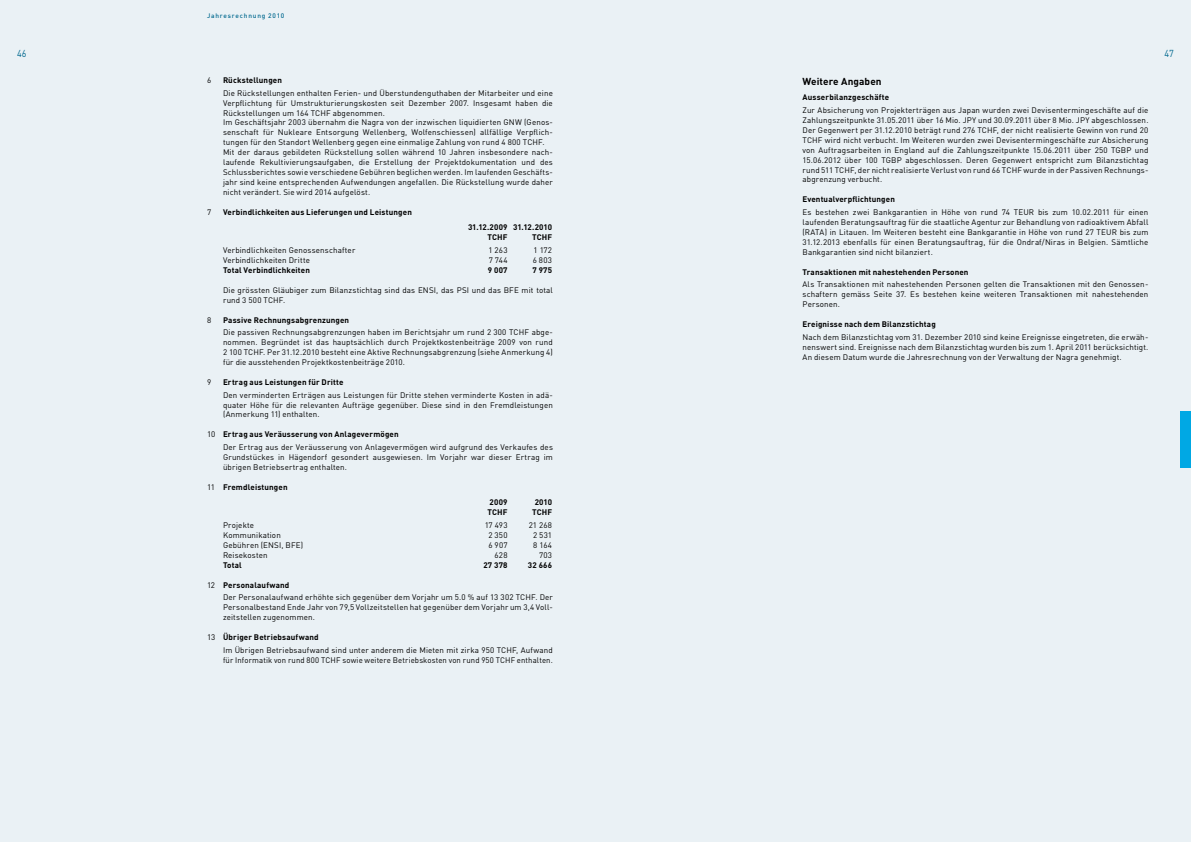
<style>
.page{position:relative;width:1191px;height:842px;background:#eaf1f5}
.page>*{position:absolute;margin:0;border:0;box-sizing:border-box;transform-origin:0 0}
.t1{font:700 10px "FFDIN";letter-spacing:.01em;color:#000}
.t2{font:10px "FFDIN";color:#00688e;scale:.9 1}
.t3{font:8px/9.9px "FFDIN";letter-spacing:.015em;color:#000}
.t4{font:700 8px/9.9px "FFDIN";letter-spacing:.015em;color:#000}
.t5{font:500 6.5px "FFDIN";letter-spacing:.125em;color:#00688e}
.s1{font-weight:700}
.s2{font-weight:400}
</style>
<div class="page">
<div style="left:1179px;top:411px;width:12px;height:57px;background:#00a8e4"></div>
<p class="t5" style="left:207px;top:11px;width:79px">Jahresrechnung 2010</p>
<p class="t2" style="left:17px;top:47px;width:12px">46</p>
<p class="t2" style="left:1164px;top:47px;width:12px">47</p>
<p class="t3" style="left:207px;top:75px;width:6px">6</p>
<p class="t4" style="left:223px;top:75px;width:61px">Rückstellungen</p>
<p class="t3" style="left:223px;top:88px;width:331px">Die Rückstellungen enthalten Ferien- und Überstundenguthaben der Mitarbeiter und eine Verpflichtung für Umstrukturierungskosten seit Dezember 2007. Insgesamt haben die Rückstellungen um 164 TCHF abgenommen.<br>Im Geschäftsjahr 2003 übernahm die Nagra von der inzwischen liquidierten GNW (Genos&shy;senschaft für Nukleare Entsorgung Wellenberg, Wolfenschiessen) allfällige Verpflich&shy;tungen für den Standort Wellenberg gegen eine einmalige Zahlung von rund 4 800 TCHF.<br>Mit der daraus gebildeten Rückstellung sollen während 10 Jahren insbesondere nach&shy;laufende Rekultivierungsaufgaben, die Erstellung der Projektdokumentation und des Schlussberichtes sowie verschiedene Gebühren beglichen werden. Im laufenden Geschäfts&shy;jahr sind keine entsprechenden Aufwendungen angefallen. Die Rückstellung wurde daher nicht verändert. Sie wird 2014 aufgelöst.</p>
<p class="t3" style="left:207px;top:207px;width:6px">7</p>
<p class="t4" style="left:223px;top:207px;width:190px">Verbindlichkeiten aus Lieferungen und Leistungen</p>
<p class="t4" style="left:487px;top:222px;width:66px;text-indent:-19px">31.12.2009 31.12.2010<br>TCHF</p>
<p class="t1" style="left:802px;top:74px;width:81px">Weitere Angaben</p>
<p class="t4" style="left:802px;top:92px;width:88px">Ausserbilanzgeschäfte</p>
<p class="t3" style="left:802px;top:105px;width:347px">Zur Absicherung von Projekterträgen aus Japan wurden zwei Devisentermingeschäfte auf die Zahlungszeitpunkte 31.05.2011 über 16 Mio. JPY und 30.09.2011 über 8 Mio. JPY abgeschlossen.<br>Der Gegenwert per 31.12.2010 beträgt rund 276 TCHF, der nicht realisierte Gewinn von rund 20<br>TCHF wird nicht verbucht. Im Weiteren wurden zwei Devisentermingeschäfte zur Absicherung von Auftragsarbeiten in England auf die Zahlungszeitpunkte 15.06.2011 über 250 TGBP und 15.06.2012 über 100 TGBP abgeschlossen. Deren Gegenwert entspricht zum Bilanzstichtag rund 511 TCHF, der nicht realisierte Verlust von rund 66 TCHF wurde in der Passiven Rechnungs&shy;abgrenzung verbucht.</p>
<p class="t4" style="left:802px;top:194px;width:94px">Eventualverpflichtungen</p>
<p class="t3" style="left:802px;top:207px;width:347px;text-align:justify">Es bestehen zwei Bankgarantien in Höhe von rund 74 TEUR bis zum 10.02.2011 für einen laufenden Beratungsauftrag für die staatliche Agentur zur Behandlung von radioaktivem Abfall (RATA) in Litauen. Im Weiteren besteht eine Bankgarantie in Höhe von rund 27 TEUR bis zum 31.12.2013 ebenfalls für einen Beratungsauftrag, für die Ondraf/Niras in Belgien. Sämtliche Bankgarantien sind nicht bilanziert.</p>
<p class="t4" style="left:802px;top:266px;width:167px">Transaktionen mit nahestehenden Personen</p>
<p class="t3" style="left:802px;top:279px;width:347px;text-align:justify">Als Transaktionen mit nahestehenden Personen gelten die Transaktionen mit den Genossen&shy;schaftern gemäss Seite 37. Es bestehen keine weiteren Transaktionen mit nahestehenden Personen.</p>
<p class="t4" style="left:802px;top:319px;width:135px">Ereignisse nach dem Bilanzstichtag</p>
<p class="t3" style="left:802px;top:332px;width:347px;text-align:justify">Nach dem Bilanzstichtag vom 31. Dezember 2010 sind keine Ereignisse eingetreten, die erwäh&shy;nenswert sind. Ereignisse nach dem Bilanzstichtag wurden bis zum 1. April 2011 berücksichtigt.<br>An diesem Datum wurde die Jahresrechnung von der Verwaltung der Nagra genehmigt.</p>
<p class="t4" style="left:532px;top:232px;width:22px">TCHF</p>
<p class="t3" style="left:223px;top:245px;width:134px">Verbindlichkeiten Genossenschafter</p>
<p class="t3" style="left:488px;top:245px;width:21px">1 263</p>
<p class="t3" style="left:533px;top:245px;width:20px">1 172</p>
<p class="t3" style="left:223px;top:255px;width:88px">Verbindlichkeiten Dritte</p>
<p class="t3" style="left:489px;top:255px;width:20px">7 744</p>
<p class="t3" style="left:533px;top:255px;width:21px">6 803</p>
<p class="t4" style="left:223px;top:265px;width:88px">Total Verbindlichkeiten</p>
<p class="t4" style="left:488px;top:265px;width:21px">9 007</p>
<p class="t4" style="left:532px;top:265px;width:21px">7 975</p>
<p class="t3" style="left:223px;top:285px;width:331px">Die grössten Gläubiger zum Bilanzstichtag sind das ENSI, das PSI und das BFE mit total rund 3 500 TCHF.</p>
<p class="t3" style="left:207px;top:315px;width:6px">8</p>
<p class="t4" style="left:223px;top:314px;width:128px">Passive Rechnungsabgrenzungen</p>
<p class="t3" style="left:223px;top:327px;width:331px;text-align:justify">Die passiven Rechnungsabgrenzungen haben im Berichtsjahr um rund 2 300 TCHF abge&shy;nommen. Begründet ist das hauptsächlich durch Projektkostenbeiträge 2009 von rund 2 100 TCHF. Per 31.12.2010 besteht eine Aktive Rechnungsabgrenzung (siehe Anmerkung 4) für die ausstehenden Projektkostenbeiträge 2010.</p>
<p class="t3" style="left:207px;top:377px;width:6px">9</p>
<p class="t4" style="left:223px;top:377px;width:122px">Ertrag aus Leistungen für Dritte</p>
<p class="t3" style="left:223px;top:390px;width:331px;text-align:justify">Den verminderten Erträgen aus Leistungen für Dritte stehen verminderte Kosten in adä&shy;quater Höhe für die relevanten Aufträge gegenüber. Diese sind in den Fremdleistungen (Anmerkung 11) enthalten.</p>
<p class="t3" style="left:223px;top:428px;width:331px;line-height:12.8px;text-indent:-16px">10 <span class="s1">Ertrag aus Veräusserung von Anlagevermögen<br></span>Der Ertrag aus der Veräusserung von Anlagevermögen wird aufgrund des Verkaufes des</p>
<p class="t3" style="left:223px;top:452px;width:331px">Grundstückes in Hägendorf gesondert ausgewiesen. Im Vorjahr war dieser Ertrag im übrigen Betriebsertrag enthalten.</p>
<p class="t4" style="left:207px;top:482px;width:82px"><span class="s2">11</span> Fremdleistungen</p>
<p class="t4" style="left:489px;top:497px;width:20px">2009</p>
<p class="t4" style="left:535px;top:497px;width:19px">2010</p>
<p class="t4" style="left:487px;top:507px;width:22px">TCHF</p>
<p class="t4" style="left:532px;top:507px;width:22px">TCHF</p>
<p class="t3" style="left:223px;top:520px;width:33px">Projekte</p>
<p class="t3" style="left:485px;top:520px;width:24px">17 493</p>
<p class="t3" style="left:529px;top:520px;width:25px">21 268</p>
<p class="t3" style="left:223px;top:530px;width:59px">Kommunikation</p>
<p class="t3" style="left:488px;top:530px;width:21px">2 350</p>
<p class="t3" style="left:533px;top:530px;width:21px">2 531</p>
<p class="t3" style="left:223px;top:540px;width:82px">Gebühren (ENSI, BFE)</p>
<p class="t3" style="left:488px;top:540px;width:21px">6 907</p>
<p class="t3" style="left:533px;top:540px;width:20px">8 164</p>
<p class="t3" style="left:223px;top:550px;width:46px">Reisekosten</p>
<p class="t3" style="left:494px;top:550px;width:14px">628</p>
<p class="t3" style="left:539px;top:550px;width:15px">703</p>
<p class="t4" style="left:223px;top:560px;width:20px">Total</p>
<p class="t4" style="left:483px;top:560px;width:26px">27 378</p>
<p class="t4" style="left:528px;top:560px;width:26px">32 666</p>
<p class="t3" style="left:223px;top:578px;width:331px;line-height:12.8px;text-indent:-16px">12 <span class="s1">Personalaufwand<br></span>Der Personalaufwand erhöhte sich gegenüber dem Vorjahr um 5.0 % auf 13 302 TCHF. Der</p>
<p class="t3" style="left:223px;top:602px;width:331px">Personalbestand Ende Jahr von 79,5 Vollzeitstellen hat gegenüber dem Vorjahr um 3,4 Voll&shy;zeitstellen zugenommen.</p>
<p class="t3" style="left:223px;top:631px;width:331px;line-height:12.8px;text-indent:-16px">13 <span class="s1">Übriger Betriebsaufwand<br></span>Im Übrigen Betriebsaufwand sind unter anderem die Mieten mit zirka 950 TCHF, Aufwand</p>
<p class="t3" style="left:223px;top:655px;width:331px">für Informatik von rund 800 TCHF sowie weitere Betriebskosten von rund 950 TCHF enthalten.</p>
</div>
